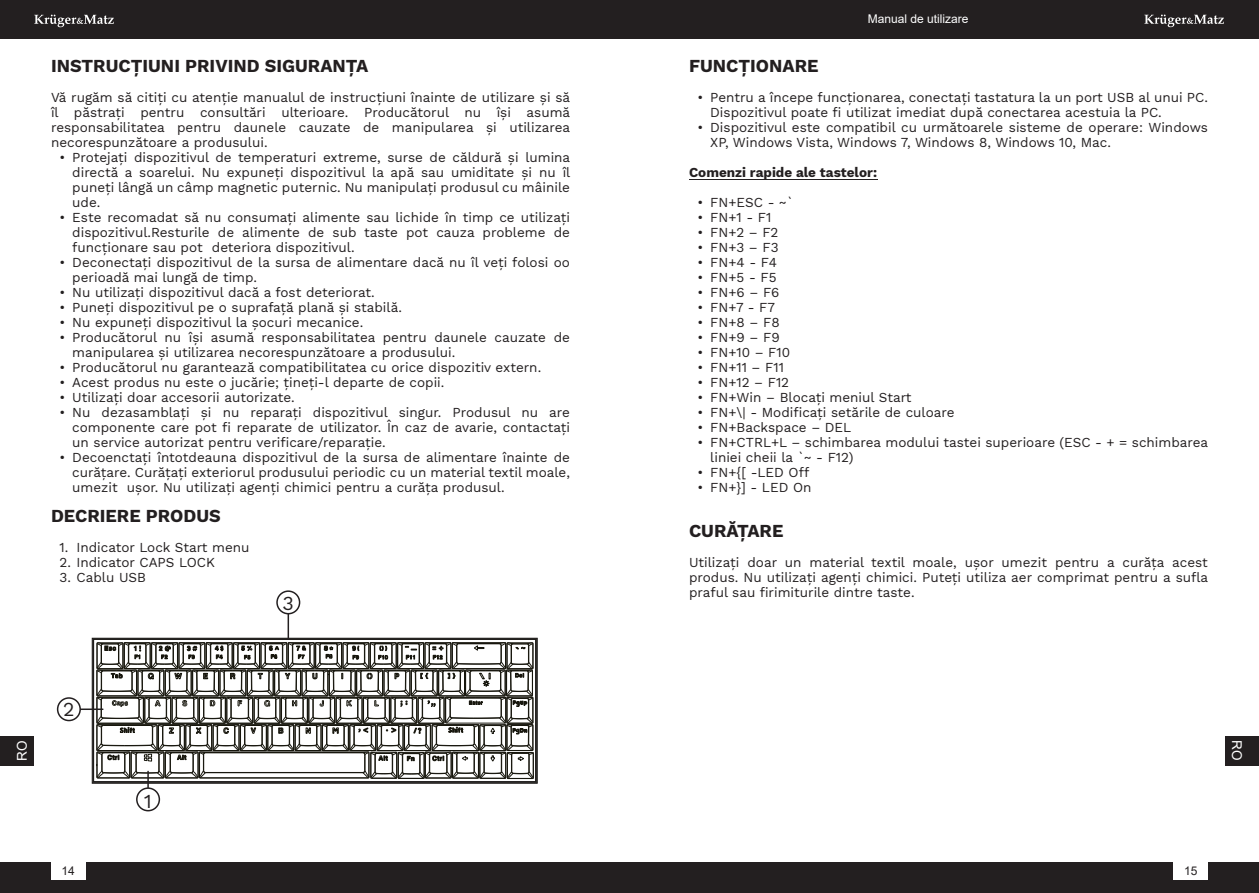
<style>
.page{position:relative;width:1259px;height:893px;background:#fff}
.page>*{position:absolute;margin:0;border:0;box-sizing:border-box;transform-origin:0 0}
.t1{font:19.5px "Work Sans";color:#231f20}
.t2{font:700 18px "Work Sans";color:#231f20}
.t3{font:13.5px/15px "Work Sans";color:#231f20;text-align:justify}
.t4{font:700 13.5px "Work Sans";color:#231f20}
.t5{font:13.5px "Arial";color:#fff}
.t6{font:12px "Arial";color:#fff}
.t7{font:12px "Arial";color:#231f20}
</style>
<div class="page">
<svg style="left:92px;top:638px;width:445px;height:145px"></svg>
<svg style="left:96px;top:642px;width:438px;height:146px"></svg>
<hr style="left:287px;top:614px;width:2px;height:24px;background:#231f20">
<hr style="left:80px;top:708px;width:23px;height:2px;background:#231f20">
<div style="left:136px;top:787px;width:24px;height:24px;background:#fff;border:2px solid #231f20;border-radius:50%"></div>
<div style="left:276px;top:590px;width:24px;height:24px;background:#fff;border:2px solid #231f20;border-radius:50%"></div>
<div style="left:57px;top:697px;width:24px;height:24px;background:#fff;border:2px solid #231f20;border-radius:50%"></div>
<div style="left:0;top:862px;width:1259px;height:31px;background:#231f20"></div>
<div style="left:0;top:0;width:1259px;height:38px;background:#231f20"></div>
<svg style="left:1144px;top:15px;width:80px;height:12px"></svg>
<svg style="left:34px;top:15px;width:80px;height:12px"></svg>
<div style="left:0;top:736px;width:34px;height:29px;background:#231f20"></div>
<div style="left:1225px;top:736px;width:34px;height:29px;background:#231f20"></div>
<div style="left:1174px;top:862px;width:34px;height:18px;background:#fff"></div>
<div style="left:51px;top:862px;width:34px;height:18px;background:#fff"></div>
<hr style="left:689px;top:179px;width:188px;height:1px;background:#231f20">
<h2 class="t2" style="left:51px;top:56px;width:319px">INSTRUCȚIUNI PRIVIND SIGURANȚA</h2>
<p class="t3" style="left:51px;top:90px;width:521px">Vă rugăm să citiți cu atenție manualul de instrucțiuni înainte de utilizare și să îl păstrați pentru consultări ulterioare. Producătorul nu își asumă responsabilitatea pentru daunele cauzate de manipularea și utilizarea necorespunzătoare a produsului.</p>
<p class="t3" style="left:72px;top:150px;width:499px;text-indent:-13px">• Protejați dispozitivul de temperaturi extreme, surse de căldură și lumina directă a soarelui. Nu expuneți dispozitivul la apă sau umiditate și nu îl puneți lângă un câmp magnetic puternic. Nu manipulați produsul cu mâinile ude.</p>
<p class="t3" style="left:72px;top:210px;width:499px;text-indent:-13px">• Este recomadat să nu consumați alimente sau lichide în timp ce utilizați dispozitivul.Resturile de alimente de sub taste pot cauza probleme de funcționare sau pot deteriora dispozitivul.</p>
<p class="t3" style="left:72px;top:255px;width:499px;text-indent:-13px">• Deconectați dispozitivul de la sursa de alimentare dacă nu îl veți folosi oo perioadă mai lungă de timp.</p>
<p class="t3" style="left:60px;top:285px;width:317px">• Nu utilizați dispozitivul dacă a fost deteriorat.</p>
<p class="t3" style="left:60px;top:300px;width:344px">• Puneți dispozitivul pe o suprafață plană și stabilă.</p>
<p class="t3" style="left:60px;top:315px;width:305px">• Nu expuneți dispozitivul la șocuri mecanice.</p>
<p class="t3" style="left:72px;top:330px;width:499px;text-indent:-13px">• Producătorul nu își asumă responsabilitatea pentru daunele cauzate de manipularea și utilizarea necorespunzătoare a produsului.</p>
<p class="t3" style="left:60px;top:360px;width:483px">• Producătorul nu garantează compatibilitatea cu orice dispozitiv extern.</p>
<p class="t3" style="left:60px;top:375px;width:386px">• Acest produs nu este o jucărie; țineți-l departe de copii.</p>
<p class="t3" style="left:60px;top:390px;width:237px">• Utilizați doar accesorii autorizate.</p>
<p class="t3" style="left:72px;top:405px;width:499px;text-indent:-13px">• Nu dezasamblați și nu reparați dispozitivul singur. Produsul nu are componente care pot fi reparate de utilizator. În caz de avarie, contactați un service autorizat pentru verificare/reparație.</p>
<p class="t3" style="left:72px;top:450px;width:499px;text-indent:-13px">• Decoenctați întotdeauna dispozitivul de la sursa de alimentare înainte de curățare. Curățați exteriorul produsului periodic cu un material textil moale, umezit ușor. Nu utilizați agenți chimici pentru a curăța produsul.</p>
<h2 class="t2" style="left:51px;top:506px;width:171px">DECRIERE PRODUS</h2>
<p class="t3" style="left:60px;top:540px;width:191px">1. Indicator Lock Start menu</p>
<p class="t3" style="left:60px;top:555px;width:157px">2. Indicator CAPS LOCK</p>
<p class="t3" style="left:60px;top:570px;width:88px">3. Cablu USB</p>
<h1 class="t1" style="left:63px;top:698px;width:13px">2</h1>
<h1 class="t1" style="left:283px;top:591px;width:13px">3</h1>
<p class="t6" style="left:868px;top:14px;width:102px">Manual de utilizare</p>
<h2 class="t2" style="left:689px;top:56px;width:131px">FUNCȚIONARE</h2>
<p class="t3" style="left:710px;top:90px;width:499px;text-indent:-13px">• Pentru a începe funcționarea, conectați tastatura la un port USB al unui PC.<br>Dispozitivul poate fi utilizat imediat după conectarea acestuia la PC.</p>
<p class="t3" style="left:710px;top:120px;width:499px;text-indent:-13px">• Dispozitivul este compatibil cu următoarele sisteme de operare: Windows<br>XP, Windows Vista, Windows 7, Windows 8, Windows 10, Mac.</p>
<p class="t4" style="left:689px;top:165px;width:190px">Comenzi rapide ale tastelor:</p>
<p class="t3" style="left:697px;top:195px;width:97px">• FN+ESC - ~`</p>
<p class="t3" style="left:697px;top:210px;width:75px">• FN+1 - F1</p>
<p class="t3" style="left:697px;top:225px;width:82px">• FN+2 – F2</p>
<p class="t3" style="left:697px;top:240px;width:82px">• FN+3 – F3</p>
<p class="t3" style="left:697px;top:255px;width:81px">• FN+4 - F4</p>
<p class="t3" style="left:697px;top:270px;width:81px">• FN+5 - F5</p>
<p class="t3" style="left:697px;top:285px;width:83px">• FN+6 – F6</p>
<p class="t3" style="left:697px;top:300px;width:79px">• FN+7 - F7</p>
<p class="t3" style="left:697px;top:315px;width:84px">• FN+8 – F8</p>
<p class="t3" style="left:697px;top:330px;width:84px">• FN+9 – F9</p>
<p class="t3" style="left:697px;top:345px;width:94px">• FN+10 – F10</p>
<p class="t3" style="left:697px;top:360px;width:88px">• FN+11 – F11</p>
<p class="t3" style="left:697px;top:375px;width:93px">• FN+12 – F12</p>
<p class="t3" style="left:697px;top:390px;width:215px">• FN+Win – Blocați meniul Start</p>
<p class="t3" style="left:697px;top:405px;width:258px">• FN+\| - Modificați setările de culoare</p>
<p class="t3" style="left:697px;top:420px;width:155px">• FN+Backspace – DEL</p>
<p class="t3" style="left:710px;top:435px;width:499px;text-indent:-13px">• FN+CTRL+L – schimbarea modului tastei superioare (ESC - + = schimbarea liniei cheii la `~ - F12)</p>
<p class="t3" style="left:697px;top:465px;width:113px">• FN+{[ -LED Off</p>
<p class="t3" style="left:697px;top:480px;width:115px">• FN+}] - LED On</p>
<h2 class="t2" style="left:689px;top:521px;width:96px">CURĂȚARE</h2>
<p class="t3" style="left:689px;top:555px;width:521px">Utilizați doar un material textil moale, ușor umezit pentru a curăța acest produs. Nu utilizați agenți chimici. Puteți utiliza aer comprimat pentru a sufla praful sau firimiturile dintre taste.</p>
<p class="t5" style="left:17px;top:761px;width:22px;rotate:-90deg">RO</p>
<p class="t5" style="left:1241px;top:740px;width:22px;rotate:90deg">RO</p>
<h1 class="t1" style="left:144px;top:789px;width:9px">1</h1>
<p class="t7" style="left:61px;top:867px;width:15px">14</p>
<p class="t7" style="left:1184px;top:867px;width:15px">15</p>
</div>
